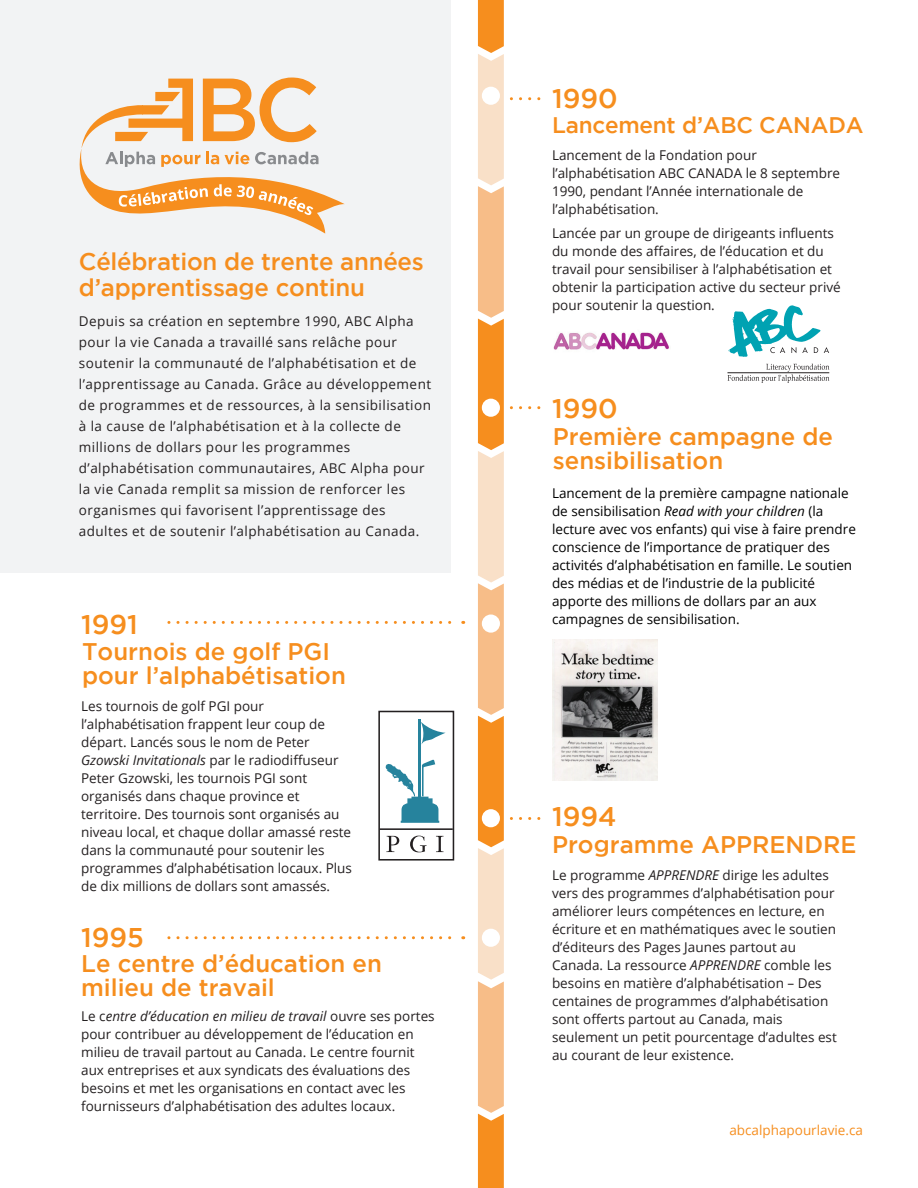
<style>
.page{position:relative;width:918px;height:1188px;background:#fff}
.page>*{position:absolute;margin:0;border:0;box-sizing:border-box;transform-origin:0 0}
.t1{font:500 27px "Gotham";color:#f68e1e}
.t2{font:500 24px/24px "Gotham";color:#f68e1e}
.t3{font:500 22.5px "Gotham";letter-spacing:-.01em;color:#f68e1e}
.t4{font:13.5px/18px "Open Sans";color:#231f20}
.t5{font:13.5px/21px "Open Sans";letter-spacing:.035em;color:#231f20}
.t6{font:13.5px/18px "Open Sans";color:#000}
.t7{font:13.5px "Open Sans";color:#f68e1e}
.s1{font-style:italic}
</style>
<div class="page">
<svg style="left:478px;top:0;width:26px;height:1188px;background:#f7be83"></svg>
<svg style="left:728px;top:305px;width:101px;height:52px"></svg>
<svg style="left:728px;top:364px;width:101px;height:19px"></svg>
<hr style="left:727px;top:372px;width:102px;height:1px;background:#231f20">
<img style="left:553px;top:332px;width:116px;height:18px">
<hr style="left:418px;top:719px;width:3px;height:77px;background:#26839d">
<svg style="left:421px;top:722px;width:25px;height:23px"></svg>
<svg style="left:385px;top:759px;width:54px;height:64px"></svg>
<svg style="left:386px;top:836px;width:13px;height:16px"></svg>
<svg style="left:410px;top:836px;width:17px;height:16px"></svg>
<svg style="left:436px;top:836px;width:8px;height:16px"></svg>
<div style="left:378px;top:711px;width:76px;height:150px;border:2px solid #231f20"></div>
<hr style="left:380px;top:828px;width:73px;height:2px;background:#231f20">
<img style="left:552px;top:639px;width:106px;height:142px">
<div style="left:482px;top:87px;width:18px;height:18px;background:#fff;border-radius:50%"></div>
<div style="left:482px;top:399px;width:18px;height:18px;background:#fff;border-radius:50%"></div>
<div style="left:482px;top:615px;width:18px;height:18px;background:#fff;border-radius:50%"></div>
<div style="left:482px;top:809px;width:18px;height:18px;background:#fff;border-radius:50%"></div>
<div style="left:482px;top:929px;width:18px;height:18px;background:#fff;border-radius:50%"></div>
<svg style="left:169px;top:621px;width:295px;height:3px"></svg>
<svg style="left:169px;top:936px;width:295px;height:3px"></svg>
<div style="left:1px;top:0;width:450px;height:573px;background:#f2f3f4"></div>
<svg style="left:79px;top:78px;width:266px;height:156px"></svg>
<svg style="left:511px;top:97px;width:30px;height:3px"></svg>
<svg style="left:511px;top:406px;width:30px;height:3px"></svg>
<svg style="left:511px;top:817px;width:30px;height:3px"></svg>
<h2 class="t2" style="left:79px;top:248px;width:346px;line-height:25.5px">Célébration de trente années d’apprentissage continu</h2>
<p class="t5" style="left:79px;top:311px;width:354px">Depuis sa création en septembre 1990, ABC Alpha pour la vie Canada a travaillé sans relâche pour soutenir la communauté de l’alphabétisation et de l’apprentissage au Canada. Grâce au développement de programmes et de ressources, à la sensibilisation à la cause de l’alphabétisation et à la collecte de millions de dollars pour les programmes d’alphabétisation communautaires, ABC Alpha pour la vie Canada remplit sa mission de renforcer les organismes qui favorisent l’apprentissage des adultes et de soutenir l’alphabétisation au Canada.</p>
<h1 class="t1" style="left:81px;top:609px;width:58px">1991</h1>
<h2 class="t2" style="left:82px;top:639px;width:265px">Tournois de golf PGI pour l’alphabétisation</h2>
<p class="t4" style="left:81px;top:696px;width:272px">Les tournois de golf PGI pour l’alphabétisation frappent leur coup de départ. Lancés sous le nom de Peter <span class="s1">Gzowski Invitationals</span> par le radiodiffuseur Peter Gzowski, les tournois PGI sont organisés dans chaque province et territoire. Des tournois sont organisés au niveau local, et chaque dollar amassé reste dans la communauté pour soutenir les programmes d’alphabétisation locaux. Plus de dix millions de dollars sont amassés.</p>
<h1 class="t1" style="left:81px;top:922px;width:64px">1995</h1>
<h2 class="t2" style="left:81px;top:951px;width:302px">Le centre d’éducation en milieu de travail</h2>
<p class="t4" style="left:81px;top:1006px;width:355px">Le c<span class="s1">entre d’éducation en milieu de travail</span> ouvre ses portes pour contribuer au développement de l’éducation en milieu de travail partout au Canada. Le centre fournit aux entreprises et aux syndicats des évaluations des besoins et met les organisations en contact avec les fournisseurs d’alphabétisation des adultes locaux.</p>
<h1 class="t1" style="left:552px;top:83px;width:67px">1990</h1>
<h3 class="t3" style="left:552px;top:113px;width:313px">Lancement d’ABC CANADA</h3>
<p class="t4" style="left:552px;top:145px;width:290px">Lancement de la Fondation pour l’alphabétisation ABC CANADA le 8 septembre 1990, pendant l’Année internationale de l’alphabétisation.</p>
<p class="t4" style="left:552px;top:223px;width:290px">Lancée par un groupe de dirigeants influents du monde des affaires, de l’éducation et du travail pour sensibiliser à l’alphabétisation et obtenir la participation active du secteur privé pour soutenir la question.</p>
<h1 class="t1" style="left:552px;top:393px;width:67px">1990</h1>
<h2 class="t2" style="left:553px;top:424px;width:282px">Première campagne de sensibilisation</h2>
<p class="t6" style="left:552px;top:483px;width:305px">Lancement de la première campagne nationale de sensibilisation <span class="s1">Read with your children</span> (la lecture avec vos enfants) qui vise à faire prendre conscience de l’importance de pratiquer des activités d’alphabétisation en famille. Le soutien des médias et de l’industrie de la publicité apporte des millions de dollars par an aux campagnes de sensibilisation.</p>
<h1 class="t1" style="left:552px;top:801px;width:66px">1994</h1>
<h2 class="t2" style="left:552px;top:832px;width:306px">Programme APPRENDRE</h2>
<p class="t4" style="left:552px;top:866px;width:286px">Le programme <span class="s1">APPRENDRE</span> dirige les adultes vers des programmes d’alphabétisation pour améliorer leurs compétences en lecture, en écriture et en mathématiques avec le soutien d’éditeurs des Pages Jaunes partout au Canada. La ressource <span class="s1">APPRENDRE</span> comble les besoins en matière d’alphabétisation – Des centaines de programmes d’alphabétisation sont offerts partout au Canada, mais seulement un petit pourcentage d’adultes est au courant de leur existence.</p>
<p class="t7" style="left:729px;top:1121px;width:135px">abcalphapourlavie.ca</p>
</div>
